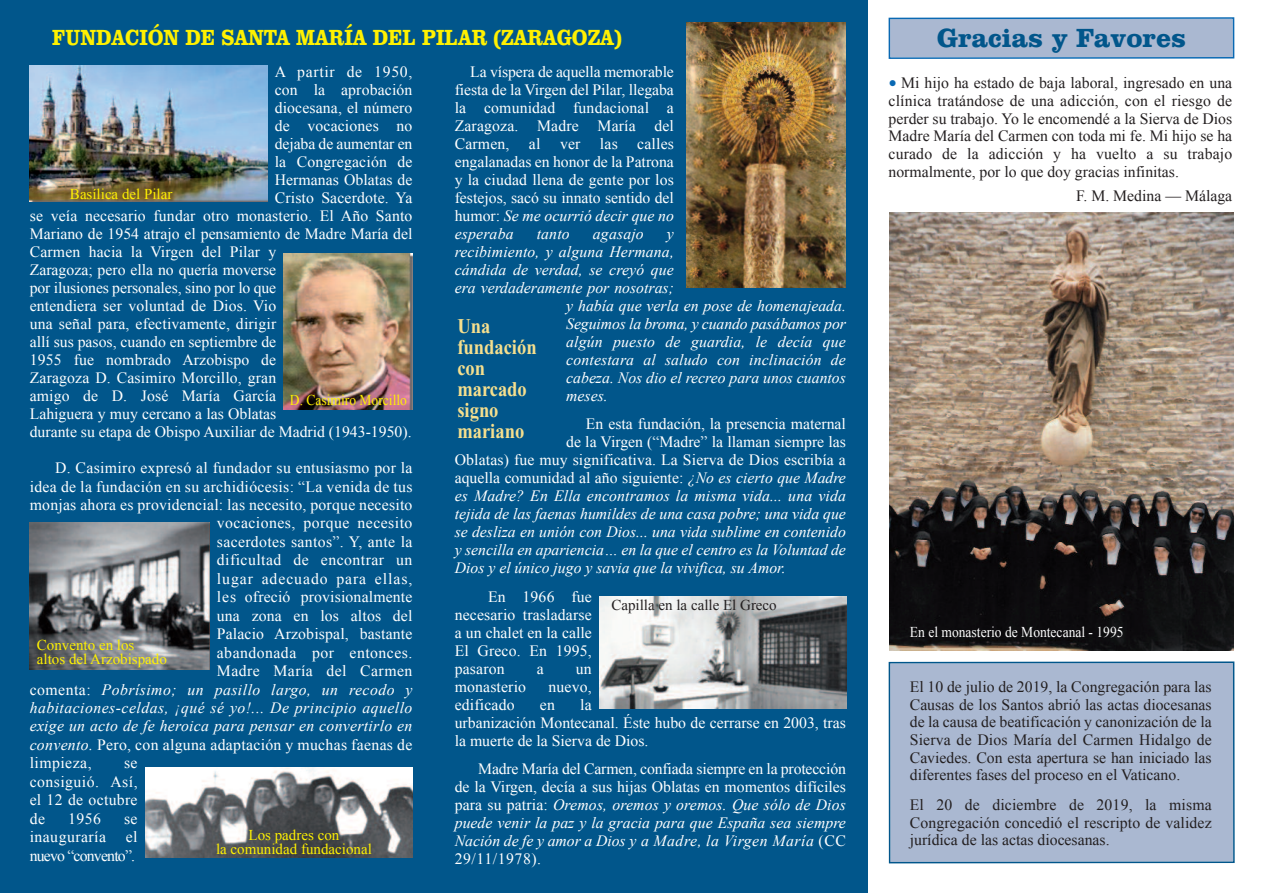
<style>
.page{position:relative;width:1263px;height:893px;background:#fff}
.page>*{position:absolute;margin:0;border:0;box-sizing:border-box;transform-origin:0 0}
.t1{font:700 27px "Clarendon BT";color:#01568b}
.t2{font:700 22.5px "Clarendon BT";color:#fff101;scale:.86 1}
.t3{font:700 21px/21px "Times New Roman";color:#f5df8e;scale:.88 1}
.t4{font:15.75px/18px "Times New Roman";letter-spacing:.01em;color:#fff;text-align:justify}
.t5{font:15.75px/17.7px "Times New Roman";color:#231f20;text-align:justify}
.t6{font:italic 15.75px "Times New Roman";color:#fff}
.t7{font:15.75px "Times New Roman";letter-spacing:.03em;color:#fff}
.t8{font:italic 15.75px "Times New Roman";letter-spacing:.03em;color:#fff}
.t9{font:italic 15.75px "Times New Roman";letter-spacing:.02em;color:#fff}
.t10{font:15.75px "Times New Roman";letter-spacing:.06em;color:#fff}
.t11{font:15.75px/18.5px "Times New Roman";letter-spacing:-.05em;color:#fff;text-align:right}
.t12{font:15.75px "Times New Roman";letter-spacing:.045em;color:#fff}
.t13{font:15px/13.5px "Times New Roman";color:#fff101}
.t14{font:15px "Times New Roman";color:#fff;scale:.9 1}
.t15{font:15px "Times New Roman";color:#231f20}
.t16{font:15px "Times New Roman";color:#fff101;scale:.9 1}
.s1{font-style:normal}
.s2{font-style:italic}
.s3{font-size:24px;color:#0a69b3}
</style>
<div class="page">
<div style="left:0;top:0;width:867px;height:893px;background:#01568b"></div>
<img style="left:889px;top:212px;width:344px;height:439px">
<img style="left:599px;top:597px;width:247px;height:111px">
<img style="left:30px;top:66px;width:237px;height:135px">
<img style="left:284px;top:253px;width:128px;height:157px">
<img style="left:30px;top:522px;width:179px;height:147px">
<img style="left:145px;top:767px;width:267px;height:90px">
<img style="left:686px;top:23px;width:160px;height:265px">
<div style="left:890px;top:19px;width:343px;height:38px;background:#aab8d1"></div>
<div style="left:888px;top:17px;width:346px;height:42px;border:2px solid #0a69b3"></div>
<div style="left:890px;top:663px;width:343px;height:199px;background:#aab8d1"></div>
<div style="left:889px;top:661px;width:346px;height:202px;border:2px solid #01568b"></div>
<h2 class="t2" style="left:52px;top:30px;width:664px">FUNDACIÓN DE SANTA MARÍA DEL PILAR (ZARAGOZA)</h2>
<p class="t12" style="left:275px;top:63px;width:139px">A partir de 1950,</p>
<p class="t4" style="left:275px;top:80px;width:139px">con la aprobación</p>
<p class="t4" style="left:275px;top:98px;width:139px">diocesana, el número</p>
<p class="t4" style="left:275px;top:116px;width:139px">de vocaciones no</p>
<p class="t4" style="left:275px;top:134px;width:139px">dejaba de aumentar en</p>
<p class="t4" style="left:275px;top:152px;width:139px">la Congregación de</p>
<p class="t4" style="left:275px;top:170px;width:139px">Hermanas Oblatas de</p>
<p class="t4" style="left:275px;top:188px;width:139px">Cristo Sacerdote. Ya</p>
<p class="t4" style="left:30px;top:206px;width:384px">se veía necesario fundar otro monasterio. El Año Santo</p>
<p class="t4" style="left:30px;top:224px;width:384px">Mariano de 1954 atrajo el pensamiento de Madre María del</p>
<p class="t4" style="left:30px;top:242px;width:248px">Carmen hacia la Virgen del Pilar y</p>
<p class="t4" style="left:30px;top:260px;width:248px">Zaragoza; pero ella no quería moverse</p>
<p class="t4" style="left:30px;top:278px;width:248px">por ilusiones personales, sino por lo que</p>
<p class="t4" style="left:30px;top:296px;width:248px">entendiera ser voluntad de Dios. Vio</p>
<p class="t4" style="left:30px;top:314px;width:248px">una señal para, efectivamente, dirigir</p>
<p class="t4" style="left:30px;top:332px;width:248px">allí sus pasos, cuando en septiembre de</p>
<p class="t4" style="left:30px;top:350px;width:248px">1955 fue nombrado Arzobispo de</p>
<p class="t4" style="left:30px;top:368px;width:248px">Zaragoza D. Casimiro Morcillo, gran</p>
<p class="t4" style="left:30px;top:386px;width:248px">amigo de D. José María García</p>
<p class="t4" style="left:30px;top:404px;width:248px">Lahiguera y muy cercano a las Oblatas</p>
<p class="t4" style="left:30px;top:422px;width:383px">durante su etapa de Obispo Auxiliar de Madrid (1943-1950).</p>
<p class="t4" style="left:55px;top:459px;width:359px">D. Casimiro expresó al fundador su entusiasmo por la</p>
<p class="t4" style="left:30px;top:477px;width:384px">idea de la fundación en su archidiócesis: “La venida de tus</p>
<p class="t4" style="left:30px;top:496px;width:384px">monjas ahora es providencial: las necesito, porque necesito</p>
<p class="t7" style="left:217px;top:514px;width:197px">vocaciones, porque necesito</p>
<p class="t4" style="left:217px;top:533px;width:197px">sacerdotes santos”. Y, ante la</p>
<p class="t7" style="left:217px;top:551px;width:197px">dificultad de encontrar un</p>
<p class="t10" style="left:217px;top:570px;width:197px">lugar adecuado para ellas,</p>
<p class="t4" style="left:217px;top:588px;width:197px">les ofreció provisionalmente</p>
<p class="t4" style="left:217px;top:606px;width:197px">una zona en los altos del</p>
<p class="t4" style="left:217px;top:625px;width:197px">Palacio Arzobispal, bastante</p>
<p class="t7" style="left:217px;top:644px;width:197px">abandonada por entonces.</p>
<p class="t7" style="left:217px;top:662px;width:197px">Madre María del Carmen</p>
<p class="t8" style="left:30px;top:680px;width:384px"><span class="s1">comenta:</span> Pobrísimo; un pasillo largo, un recodo y</p>
<p class="t8" style="left:30px;top:699px;width:384px">habitaciones-celdas, ¡qué sé yo!... De principio aquello</p>
<p class="t9" style="left:30px;top:717px;width:384px">exige un acto de fe heroica para pensar en convertirlo en</p>
<p class="t4" style="left:30px;top:736px;width:384px"><span class="s2">convento.</span> Pero, con alguna adaptación y muchas faenas de</p>
<p class="t7" style="left:30px;top:754px;width:63px">limpieza,</p>
<p class="t13" style="left:70px;top:187px;width:104px">Basílica del Pilar</p>
<p class="t16" style="left:290px;top:392px;width:132px">D. Casimiro Morcillo</p>
<p class="t13" style="left:37px;top:638px;width:131px">Convento en los<br>altos del Arzobispado</p>
<p class="t4" style="left:30px;top:754px;width:109px;line-height:18.5px;text-indent:94px">se consiguió. Así, el 12 de octubre de</p>
<p class="t4" style="left:68px;top:809px;width:34px">1956</p>
<p class="t4" style="left:124px;top:809px;width:15px">se</p>
<p class="t7" style="left:30px;top:828px;width:78px">inauguraría</p>
<p class="t13" style="left:216px;top:828px;width:157px;text-align:center">Los padres con<br>la comunidad fundacional</p>
<p class="t11" style="left:30px;top:828px;width:109px">el<br>nuevo “convento”.</p>
<p class="t4" style="left:455px;top:62px;width:221px;text-indent:16px">La víspera de aquella memorable fiesta de la Virgen del Pilar, llegaba la comunidad fundacional a Zaragoza. Madre María del Carmen, al ver las calles engalanadas en honor de la Patrona y la ciudad llena de gente por los festejos, sacó su innato sentido del humor: <span class="s2">Se me ocurrió decir que no esperaba</span></p>
<p class="t6" style="left:537px;top:225px;width:35px">tanto</p>
<p class="t6" style="left:593px;top:225px;width:52px">agasajo</p>
<p class="t6" style="left:667px;top:225px;width:8px">y</p>
<p class="t6" style="left:455px;top:243px;width:221px">recibimiento, y alguna Hermana,</p>
<p class="t6" style="left:455px;top:261px;width:221px">cándida de verdad, se creyó que</p>
<p class="t6" style="left:455px;top:279px;width:221px">era verdaderamente por nosotras;</p>
<p class="t6" style="left:566px;top:297px;width:281px">y había que verla en pose de homenajeada.</p>
<p class="t6" style="left:566px;top:315px;width:281px">Seguimos la broma, y cuando pasábamos por</p>
<p class="t6" style="left:566px;top:333px;width:281px">algún puesto de guardia, le decía que</p>
<p class="t6" style="left:566px;top:351px;width:281px">contestara al saludo con inclinación de</p>
<p class="t6" style="left:566px;top:369px;width:281px">cabeza. Nos dio el recreo para unos cuantos</p>
<p class="t6" style="left:566px;top:387px;width:43px">meses.</p>
<p class="t4" style="left:586px;top:415px;width:261px">En esta fundación, la presencia maternal</p>
<p class="t4" style="left:566px;top:433px;width:281px">de la Virgen (“Madre” la llaman siempre las</p>
<p class="t4" style="left:455px;top:451px;width:393px">Oblatas) fue muy significativa. La Sierva de Dios escribía a</p>
<p class="t4" style="left:455px;top:469px;width:393px">aquella comunidad al año siguiente: <span class="s2">¿No es cierto que Madre</span></p>
<p class="t6" style="left:455px;top:487px;width:393px">es Madre? En Ella encontramos la misma vida... una vida</p>
<p class="t6" style="left:455px;top:505px;width:393px">tejida de las faenas humildes de una casa pobre; una vida que</p>
<p class="t6" style="left:455px;top:523px;width:393px">se desliza en unión con Dios... una vida sublime en contenido</p>
<p class="t6" style="left:455px;top:541px;width:393px">y sencilla en apariencia… en la que el centro es la Voluntad de</p>
<p class="t6" style="left:455px;top:559px;width:332px">Dios y el único jugo y savia que la vivifica, su Amor.</p>
<p class="t4" style="left:455px;top:587px;width:139px;text-indent:33px">En 1966 fue necesario trasladarse a un chalet en la calle El Greco. En 1995, pasaron</p>
<h3 class="t3" style="left:457px;top:318px;width:92px">Una fundación con marcado signo mariano</h3>
<p class="t15" style="left:611px;top:597px;width:167px">Capilla en la calle El Greco</p>
<p class="t4" style="left:537px;top:659px;width:8px">a</p>
<p class="t4" style="left:576px;top:659px;width:17px">un</p>
<p class="t4" style="left:455px;top:677px;width:73px">monasterio</p>
<p class="t4" style="left:549px;top:677px;width:45px">nuevo,</p>
<p class="t4" style="left:455px;top:695px;width:61px">edificado</p>
<p class="t4" style="left:540px;top:695px;width:17px">en</p>
<p class="t4" style="left:455px;top:695px;width:393px;text-align:left;text-indent:126px">la<br>urbanización Montecanal. Éste hubo de cerrarse en 2003, tras la muerte de la Sierva de Dios.</p>
<p class="t4" style="left:455px;top:760px;width:393px;text-indent:23px">Madre María del Carmen, confiada siempre en la protección de la Virgen, decía a sus hijas Oblatas en momentos difíciles para su patria: <span class="s2">Oremos, oremos y oremos. Que sólo de Dios puede venir la paz y la gracia para que España sea siempre Nación de fe y amor a Dios y a Madre, la Virgen María</span> (CC 29/11/1978).</p>
<h1 class="t1" style="left:937px;top:29px;width:251px">Gracias y Favores</h1>
<p class="t5" style="left:888px;top:74px;width:345px"><span class="s3">•</span> Mi hijo ha estado de baja laboral, ingresado en una clínica tratándose de una adicción, con el riesgo de perder su trabajo. Yo le encomendé a la Sierva de Dios Madre María del Carmen con toda mi fe. Mi hijo se ha curado de la adicción y ha vuelto a su trabajo normalmente, por lo que doy gracias infinitas.</p>
<p class="t5" style="left:1076px;top:187px;width:158px">F. M. Medina — Málaga</p>
<p class="t14" style="left:910px;top:623px;width:239px">En el monasterio de Montecanal - 1995</p>
<p class="t5" style="left:910px;top:678px;width:303px">El 10 de julio de 2019, la Congregación para las Causas de los Santos abrió las actas diocesanas de la causa de beatificación y canonización de la Sierva de Dios María del Carmen Hidalgo de Caviedes. Con esta apertura se han iniciado las diferentes fases del proceso en el Vaticano.</p>
<p class="t5" style="left:910px;top:796px;width:303px">El 20 de diciembre de 2019, la misma Congregación concedió el rescripto de validez jurídica de las actas diocesanas.</p>
</div>
